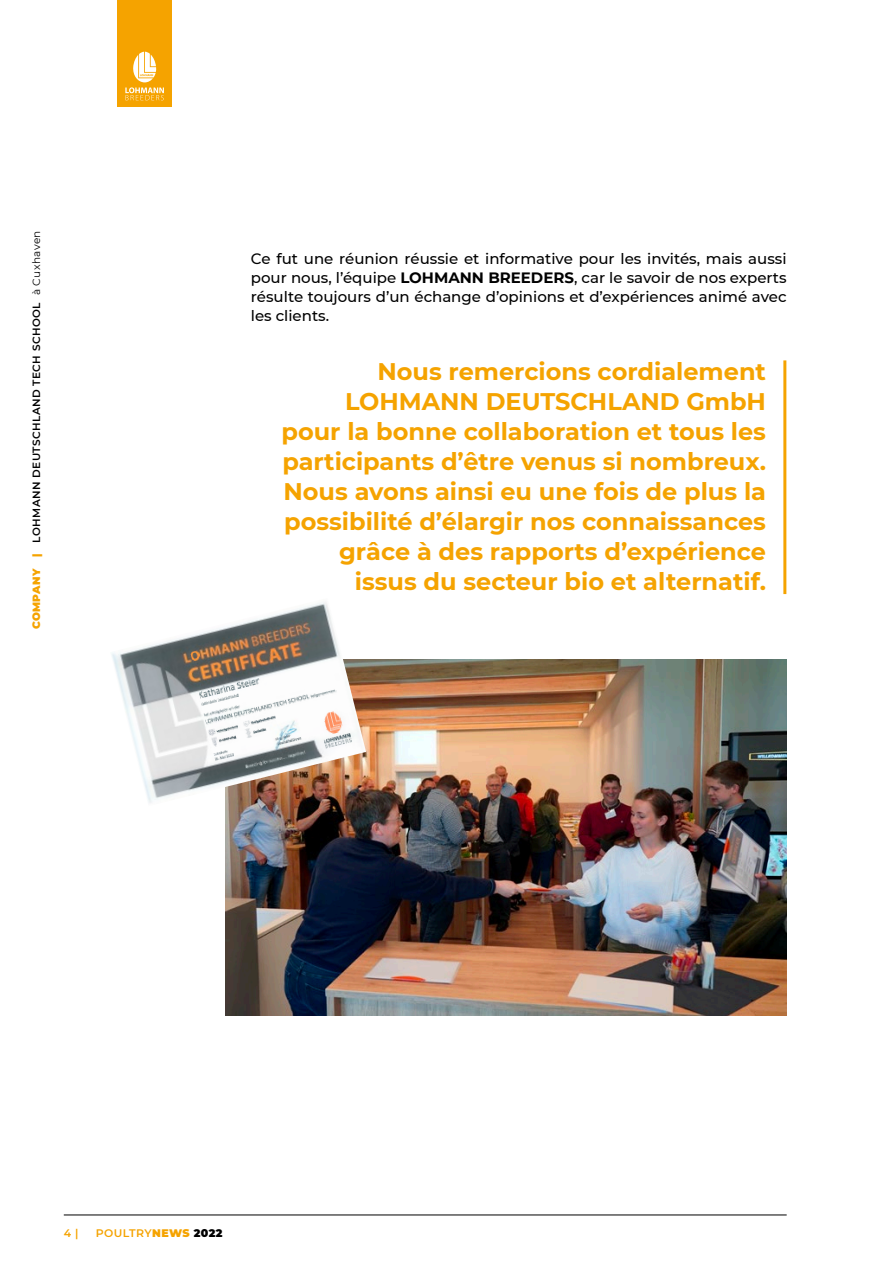
<style>
.page{position:relative;width:893px;height:1263px;background:#fff}
.page>*{position:absolute;margin:0;border:0;box-sizing:border-box;transform-origin:0 0}
.TEXTO{font:700 24px/30px "Montserrat";color:#f5a300;text-align:right}
.TEXTO-2{font:500 15px/19.2px "Montserrat";color:#000;text-align:justify}
.t1{font:600 10.95px "Montserrat";letter-spacing:.04em;color:#f5a300}
.t2{font:600 10.5px "Montserrat";letter-spacing:.04em;color:#000}
.s1{font-weight:900;color:#f5a300}
.s2{font-weight:400}
.s3{font-weight:700}
.s4{font-weight:900}
.s5{font-weight:900;color:#000}
</style>
<div class="page">
<hr style="left:783px;top:360px;width:3px;height:234px;background:#f5a300">
<img style="left:225px;top:660px;width:562px;height:355px">
<img style="left:111px;top:602px;width:255px;height:204px">
<img style="left:323px;top:710px;width:21px;height:25px">
<img style="left:204px;top:681px;width:133px;height:44px">
<img style="left:199px;top:677px;width:61px;height:21px">
<img style="left:324px;top:733px;width:28px;height:15px">
<svg style="left:190px;top:650px;width:11px;height:11px"></svg>
<img style="left:251px;top:716px;width:25px;height:9px">
<img style="left:217px;top:725px;width:21px;height:8px">
<img style="left:300px;top:732px;width:1px;height:14px">
<img style="left:208px;top:728px;width:11px;height:19px">
<img style="left:214px;top:749px;width:20px;height:12px">
<img style="left:273px;top:727px;width:27px;height:22px">
<img style="left:219px;top:735px;width:17px;height:8px">
<img style="left:243px;top:720px;width:10px;height:18px">
<img style="left:218px;top:693px;width:21px;height:9px">
<svg style="left:253px;top:728px;width:13px;height:6px"></svg>
<img style="left:201px;top:699px;width:16px;height:7px">
<svg style="left:246px;top:761px;width:21px;height:7px"></svg>
<svg style="left:277px;top:750px;width:28px;height:10px"></svg>
<hr style="left:64px;top:1215px;width:723px;height:1px;background:#000">
<div style="left:118px;top:0;width:54px;height:106px;background:#f5a300"></div>
<svg style="left:125px;top:52px;width:39px;height:48px"></svg>
<p class="t2" style="left:29px;top:629px;width:400px;rotate:-90deg"><span class="s1">COMPANY |</span> LOHMANN DEUTSCHLAND TECH SCHOOL <span class="s2">à Cuxhaven</span></p>
<p class="TEXTO-2" style="left:251px;top:248px;width:537px">Ce fut une réunion réussie et informative pour les invités, mais aussi pour nous, l’équipe <span class="s3">LOHMANN BREEDERS</span>, car le savoir de nos experts résulte toujours d’un échange d’opinions et d’expériences animé avec les clients.</p>
<p class="TEXTO" style="left:281px;top:355px;width:486px">Nous remercions cordialement LOHMANN DEUTSCHLAND GmbH pour la bonne collaboration et tous les participants d’être venus si nombreux.<br>Nous avons ainsi eu une fois de plus la possibilité d’élargir nos connaissances grâce à des rapports d’expérience issus du secteur bio et alternatif.</p>
<p class="t1" style="left:64px;top:1225px;width:16px">4 |</p>
<p class="t1" style="left:96px;top:1225px;width:128px">POULTRY<span class="s4">NEWS</span> <span class="s5">2022</span></p>
</div>
